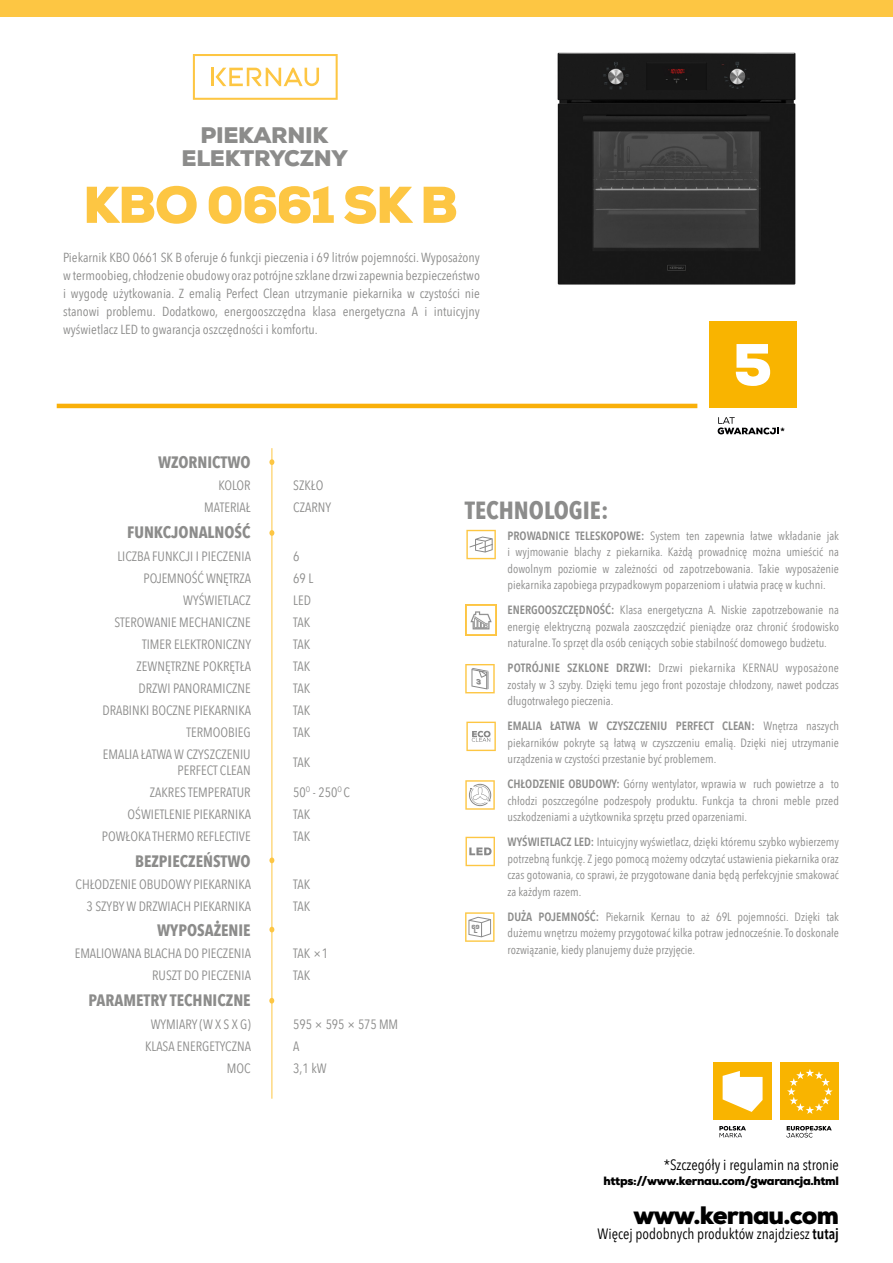
<style>
.page{position:relative;width:893px;height:1263px;background:#fff}
.page>*{position:absolute;margin:0;border:0;box-sizing:border-box;transform-origin:0 0}
.t1{font:900 51.6px "Nexa";letter-spacing:-.035em;color:#fdc643}
.t2{font:900 25.2px "Nexa";letter-spacing:-.03em;color:#000}
.t3{font:700 24.75px "Avenir Next Condensed";color:#8c8c8b}
.t4{font:900 22.5px/22.5px "Nexa";letter-spacing:-.015em;color:#8c8c8b;text-align:center}
.t5{font:700 16.5px "Avenir Next Condensed";color:#8c8c8b}
.t6{font:15px "Avenir Next Condensed";color:#000}
.t7{font:13.5px/16.2px "Avenir Next Condensed";color:#8c8c8b;text-align:right}
.t8{font:13.2px/18px "Avenir Next Condensed";color:#8c8c8b;text-align:justify}
.t9{font:12px/16.5px "Avenir Next Condensed";color:#8c8c8b;text-align:justify}
.t10{font:900 12px "Nexa";letter-spacing:-.03em;color:#000}
.t11{font:900 9px "Avenir LT Std";color:#000}
.t12{font:900 6px/4.5px "Nexa";color:#8c8c8c;text-align:center}
.s1{font-weight:600}
</style>
<div class="page">
<div style="left:0;top:0;width:893px;height:16px;background:#fdc643"></div>
<hr style="left:272px;top:448px;width:1px;height:651px;background:#fdc643">
<svg style="left:269px;top:530px;width:5px;height:6px"></svg>
<svg style="left:269px;top:459px;width:5px;height:6px"></svg>
<svg style="left:269px;top:857px;width:5px;height:6px"></svg>
<svg style="left:269px;top:927px;width:5px;height:5px"></svg>
<hr style="left:57px;top:404px;width:640px;height:4px;background:#f9b009">
<img style="left:557px;top:52px;width:239px;height:233px">
<svg style="left:193px;top:54px;width:145px;height:46px"></svg>
<div style="left:709px;top:321px;width:88px;height:88px;background:#f9b400"></div>
<svg style="left:718px;top:417px;width:61px;height:17px"></svg>
<svg style="left:736px;top:344px;width:34px;height:42px"></svg>
<div style="left:781px;top:1062px;width:58px;height:58px;background:#f9b400"></div>
<svg style="left:787px;top:1069px;width:46px;height:45px"></svg>
<svg style="left:786px;top:1126px;width:46px;height:11px"></svg>
<div style="left:713px;top:1062px;width:59px;height:58px;background:#f9b400"></div>
<svg style="left:719px;top:1126px;width:27px;height:11px"></svg>
<svg style="left:723px;top:1071px;width:40px;height:41px"></svg>
<svg style="left:269px;top:998px;width:5px;height:5px"></svg>
<svg style="left:465px;top:837px;width:30px;height:29px"></svg>
<svg style="left:466px;top:530px;width:30px;height:29px"></svg>
<svg style="left:466px;top:722px;width:30px;height:29px"></svg>
<svg style="left:465px;top:780px;width:30px;height:30px"></svg>
<img style="left:466px;top:605px;width:30px;height:30px">
<svg style="left:465px;top:912px;width:29px;height:30px"></svg>
<svg style="left:465px;top:664px;width:30px;height:29px"></svg>
<h3 class="t4" style="left:182px;top:124px;width:168px">PIEKARNIK<br>ELEKTRYCZNY</h3>
<h1 class="t1" style="left:83px;top:172px;width:376px">KBO 0661 SK B</h1>
<p class="t8" style="left:63px;top:248px;width:418px">Piekarnik KBO 0661 SK B oferuje 6 funkcji pieczenia i 69 litrów pojemności. Wyposażony w termoobieg, chłodzenie obudowy oraz potrójne szklane drzwi zapewnia bezpieczeństwo i wygodę użytkowania. Z emalią Perfect Clean utrzymanie piekarnika w czystości nie stanowi problemu. Dodatkowo, energooszczędna klasa energetyczna A i intuicyjny wyświetlacz LED to gwarancja oszczędności i komfortu.</p>
<p class="t11" style="left:781px;top:425px;width:6px">*</p>
<h3 class="t5" style="left:158px;top:452px;width:94px">WZORNICTWO</h3>
<p class="t7" style="left:218px;top:477px;width:34px">KOLOR</p>
<p class="t7" style="left:293px;top:477px;width:32px">SZKŁO</p>
<p class="t7" style="left:204px;top:499px;width:48px">MATERIAŁ</p>
<p class="t7" style="left:293px;top:499px;width:39px">CZARNY</p>
<h3 class="t5" style="left:127px;top:522px;width:125px">FUNKCJONALNOŚĆ</h3>
<p class="t7" style="left:117px;top:547px;width:135px">LICZBA FUNKCJI I PIECZENIA</p>
<p class="t7" style="left:293px;top:547px;width:8px">6</p>
<p class="t7" style="left:144px;top:569px;width:109px">POJEMNOŚĆ WNĘTRZA</p>
<p class="t7" style="left:293px;top:569px;width:22px">69 L</p>
<p class="t7" style="left:183px;top:591px;width:69px">WYŚWIETLACZ</p>
<p class="t7" style="left:293px;top:591px;width:19px">LED</p>
<p class="t7" style="left:114px;top:613px;width:138px">STEROWANIE MECHANICZNE</p>
<p class="t7" style="left:293px;top:613px;width:19px">TAK</p>
<p class="t7" style="left:142px;top:635px;width:110px">TIMER ELEKTRONICZNY</p>
<p class="t7" style="left:293px;top:635px;width:19px">TAK</p>
<p class="t7" style="left:137px;top:657px;width:116px">ZEWNĘTRZNE POKRĘTŁA</p>
<p class="t7" style="left:293px;top:657px;width:19px">TAK</p>
<p class="t7" style="left:138px;top:679px;width:114px">DRZWI PANORAMICZNE</p>
<p class="t7" style="left:293px;top:679px;width:19px">TAK</p>
<p class="t7" style="left:102px;top:701px;width:150px">DRABINKI BOCZNE PIEKARNIKA</p>
<p class="t7" style="left:293px;top:701px;width:19px">TAK</p>
<p class="t7" style="left:186px;top:723px;width:66px">TERMOOBIEG</p>
<p class="t7" style="left:293px;top:723px;width:19px">TAK</p>
<p class="t7" style="left:103px;top:745px;width:149px">EMALIA ŁATWA W CZYSZCZENIU<br>PERFECT CLEAN</p>
<p class="t7" style="left:293px;top:753px;width:19px">TAK</p>
<p class="t7" style="left:150px;top:783px;width:102px">ZAKRES TEMPERATUR</p>
<p class="t7" style="left:293px;top:783px;width:58px">50<sup>O</sup> - 250<sup>O</sup> C</p>
<p class="t7" style="left:128px;top:805px;width:125px">OŚWIETLENIE PIEKARNIKA</p>
<p class="t7" style="left:293px;top:805px;width:19px">TAK</p>
<p class="t7" style="left:102px;top:827px;width:150px">POWŁOKA THERMO REFLECTIVE</p>
<p class="t7" style="left:293px;top:827px;width:19px">TAK</p>
<h3 class="t5" style="left:135px;top:851px;width:117px">BEZPIECZEŃSTWO</h3>
<p class="t7" style="left:76px;top:876px;width:177px">CHŁODZENIE OBUDOWY PIEKARNIKA</p>
<p class="t7" style="left:293px;top:876px;width:19px">TAK</p>
<p class="t7" style="left:87px;top:898px;width:166px">3 SZYBY W DRZWIACH PIEKARNIKA</p>
<p class="t7" style="left:293px;top:898px;width:19px">TAK</p>
<h3 class="t5" style="left:157px;top:920px;width:95px">WYPOSAŻENIE</h3>
<p class="t7" style="left:75px;top:945px;width:178px">EMALIOWANA BLACHA DO PIECZENIA</p>
<p class="t7" style="left:293px;top:945px;width:36px">TAK ×1</p>
<p class="t7" style="left:152px;top:967px;width:100px">RUSZT DO PIECZENIA</p>
<p class="t7" style="left:293px;top:967px;width:19px">TAK</p>
<h3 class="t5" style="left:89px;top:990px;width:164px">PARAMETRY TECHNICZNE</h3>
<p class="t7" style="left:151px;top:1015px;width:101px">WYMIARY (W X S X G)</p>
<p class="t7" style="left:293px;top:1015px;width:106px">595 × 595 × 575 MM</p>
<p class="t7" style="left:145px;top:1037px;width:107px">KLASA ENERGETYCZNA</p>
<p class="t7" style="left:293px;top:1037px;width:8px">A</p>
<p class="t7" style="left:227px;top:1059px;width:25px">MOC</p>
<p class="t7" style="left:293px;top:1059px;width:35px">3,1 kW</p>
<h3 class="t3" style="left:465px;top:495px;width:145px">TECHNOLOGIE:</h3>
<p class="t12" style="left:471px;top:924px;width:10px">69<br>L</p>
<p class="t9" style="left:507px;top:527px;width:333px"><span class="s1">PROWADNICE TELESKOPOWE:</span> System ten zapewnia łatwe wkładanie jak i wyjmowanie blachy z piekarnika. Każdą prowadnicę można umieścić na dowolnym poziomie w zależności od zapotrzebowania. Takie wyposażenie piekarnika zapobiega przypadkowym poparzeniom i ułatwia pracę w kuchni.</p>
<p class="t9" style="left:507px;top:601px;width:333px"><span class="s1">ENERGOOSZCZĘDNOŚĆ:</span> Klasa energetyczna A. Niskie zapotrzebowanie na energię elektryczną pozwala zaoszczędzić pieniądze oraz chronić środowisko naturalne. To sprzęt dla osób ceniących sobie stabilność domowego budżetu.</p>
<p class="t9" style="left:507px;top:659px;width:333px"><span class="s1">POTRÓJNIE SZKLONE DRZWI:</span> Drzwi piekarnika KERNAU wyposażone zostały w 3 szyby. Dzięki temu jego front pozostaje chłodzony, nawet podczas długotrwałego pieczenia.</p>
<p class="t9" style="left:507px;top:717px;width:333px"><span class="s1">EMALIA ŁATWA W CZYSZCZENIU PERFECT CLEAN:</span> Wnętrza naszych piekarników pokryte są łatwą w czyszczeniu emalią. Dzięki niej utrzymanie urządzenia w czystości przestanie być problemem.</p>
<p class="t9" style="left:507px;top:775px;width:333px"><span class="s1">CHŁODZENIE OBUDOWY:</span> Górny wentylator, wprawia w ruch powietrze a to chłodzi poszczególne podzespoły produktu. Funkcja ta chroni meble przed uszkodzeniami a użytkownika sprzętu przed oparzeniami.</p>
<p class="t9" style="left:507px;top:833px;width:333px"><span class="s1">WYŚWIETLACZ LED:</span> Intuicyjny wyświetlacz, dzięki któremu szybko wybierzemy potrzebną funkcję. Z jego pomocą możemy odczytać ustawienia piekarnika oraz czas gotowania, co sprawi, że przygotowane dania będą perfekcyjnie smakować za każdym razem.</p>
<p class="t9" style="left:507px;top:908px;width:333px"><span class="s1">DUŻA POJEMNOŚĆ:</span> Piekarnik Kernau to aż 69L pojemności. Dzięki tak dużemu wnętrzu możemy przygotować kilka potraw jednocześnie. To doskonałe rozwiązanie, kiedy planujemy duże przyjęcie.</p>
<p class="t6" style="left:664px;top:1151px;width:177px">*Szczegóły i regulamin na stronie</p>
<p class="t10" style="left:603px;top:1173px;width:237px">https://www.kernau.com/gwarancja.html</p>
<h2 class="t2" style="left:633px;top:1199px;width:207px">www.kernau.com</h2>
<p class="t6" style="left:598px;top:1221px;width:243px">Więcej podobnych produktów znajdziesz <span class="s1">tutaj</span></p>
</div>
